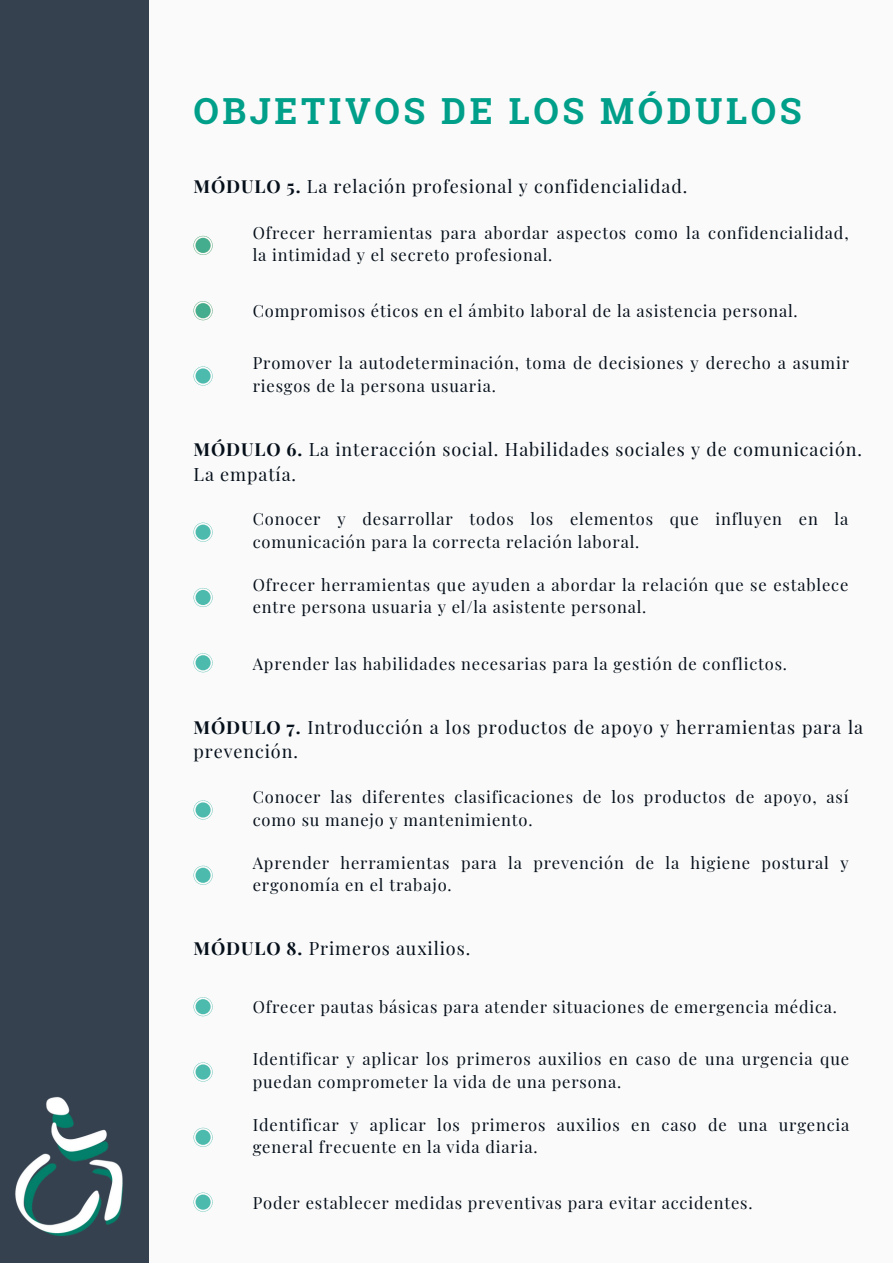
<style>
.page{position:relative;width:893px;height:1264px;background:#fff}
.page>*{position:absolute;margin:0;border:0;box-sizing:border-box;transform-origin:0 0}
.t1{font:700 36px "Roboto Slab";letter-spacing:.1em;color:#009f8a}
.t2{font:18px/24.8px "Playfair Display";letter-spacing:.05em;color:#050f1a}
.t3{font:16.5px/22.5px "Playfair Display";letter-spacing:.05em;color:#050f1a}
.s1{font-weight:700}
</style>
<div class="page">
<div style="left:0;top:0;width:892px;height:1262px;background:#fafafa"></div>
<div style="left:0;top:0;width:148px;height:1262px;background:#36414f"></div>
<svg style="left:193px;top:800px;width:19px;height:19px"></svg>
<svg style="left:193px;top:865px;width:19px;height:19px"></svg>
<svg style="left:193px;top:236px;width:19px;height:19px"></svg>
<svg style="left:193px;top:301px;width:19px;height:19px"></svg>
<svg style="left:193px;top:366px;width:19px;height:19px"></svg>
<svg style="left:193px;top:522px;width:19px;height:19px"></svg>
<svg style="left:193px;top:588px;width:19px;height:19px"></svg>
<svg style="left:193px;top:653px;width:19px;height:19px"></svg>
<img style="left:15px;top:1097px;width:108px;height:139px">
<svg style="left:193px;top:997px;width:19px;height:19px"></svg>
<svg style="left:193px;top:1062px;width:19px;height:19px"></svg>
<svg style="left:193px;top:1127px;width:19px;height:19px"></svg>
<svg style="left:193px;top:1192px;width:19px;height:19px"></svg>
<h1 class="t1" style="left:193px;top:87px;width:609px">OBJETIVOS DE LOS MÓDULOS</h1>
<p class="t2" style="left:193px;top:173px;width:495px"><span class="s1">MÓDULO 5.</span> La relación profesional y confidencialidad.</p>
<p class="t3" style="left:253px;top:220px;width:597px">Ofrecer herramientas para abordar aspectos como la confidencialidad, la intimidad y el secreto profesional.</p>
<p class="t3" style="left:253px;top:299px;width:546px">Compromisos éticos en el ámbito laboral de la asistencia personal.</p>
<p class="t3" style="left:253px;top:351px;width:597px">Promover la autodeterminación, toma de decisiones y derecho a asumir riesgos de la persona usuaria.</p>
<p class="t2" style="left:193px;top:436px;width:670px"><span class="s1">MÓDULO 6.</span> La interacción social. Habilidades sociales y de comunicación.<br>La empatía.</p>
<p class="t3" style="left:253px;top:507px;width:597px">Conocer y desarrollar todos los elementos que influyen en la comunicación para la correcta relación laboral.</p>
<p class="t3" style="left:253px;top:572px;width:597px">Ofrecer herramientas que ayuden a abordar la relación que se establece entre persona usuaria y el/la asistente personal.</p>
<p class="t3" style="left:253px;top:651px;width:536px">Aprender las habilidades necesarias para la gestión de conflictos.</p>
<p class="t2" style="left:193px;top:713px;width:671px"><span class="s1">MÓDULO 7.</span> Introducción a los productos de apoyo y herramientas para la prevención.</p>
<p class="t3" style="left:253px;top:785px;width:597px">Conocer las diferentes clasificaciones de los productos de apoyo, así como su manejo y mantenimiento.</p>
<p class="t3" style="left:253px;top:850px;width:597px">Aprender herramientas para la prevención de la higiene postural y ergonomía en el trabajo.</p>
<p class="t2" style="left:193px;top:935px;width:278px"><span class="s1">MÓDULO 8.</span> Primeros auxilios.</p>
<p class="t3" style="left:253px;top:995px;width:586px">Ofrecer pautas básicas para atender situaciones de emergencia médica.</p>
<p class="t3" style="left:253px;top:1047px;width:598px">Identificar y aplicar los primeros auxilios en caso de una urgencia que puedan comprometer la vida de una persona.</p>
<p class="t3" style="left:253px;top:1112px;width:598px">Identificar y aplicar los primeros auxilios en caso de una urgencia general frecuente en la vida diaria.</p>
<p class="t3" style="left:253px;top:1190px;width:501px">Poder establecer medidas preventivas para evitar accidentes.</p>
</div>
